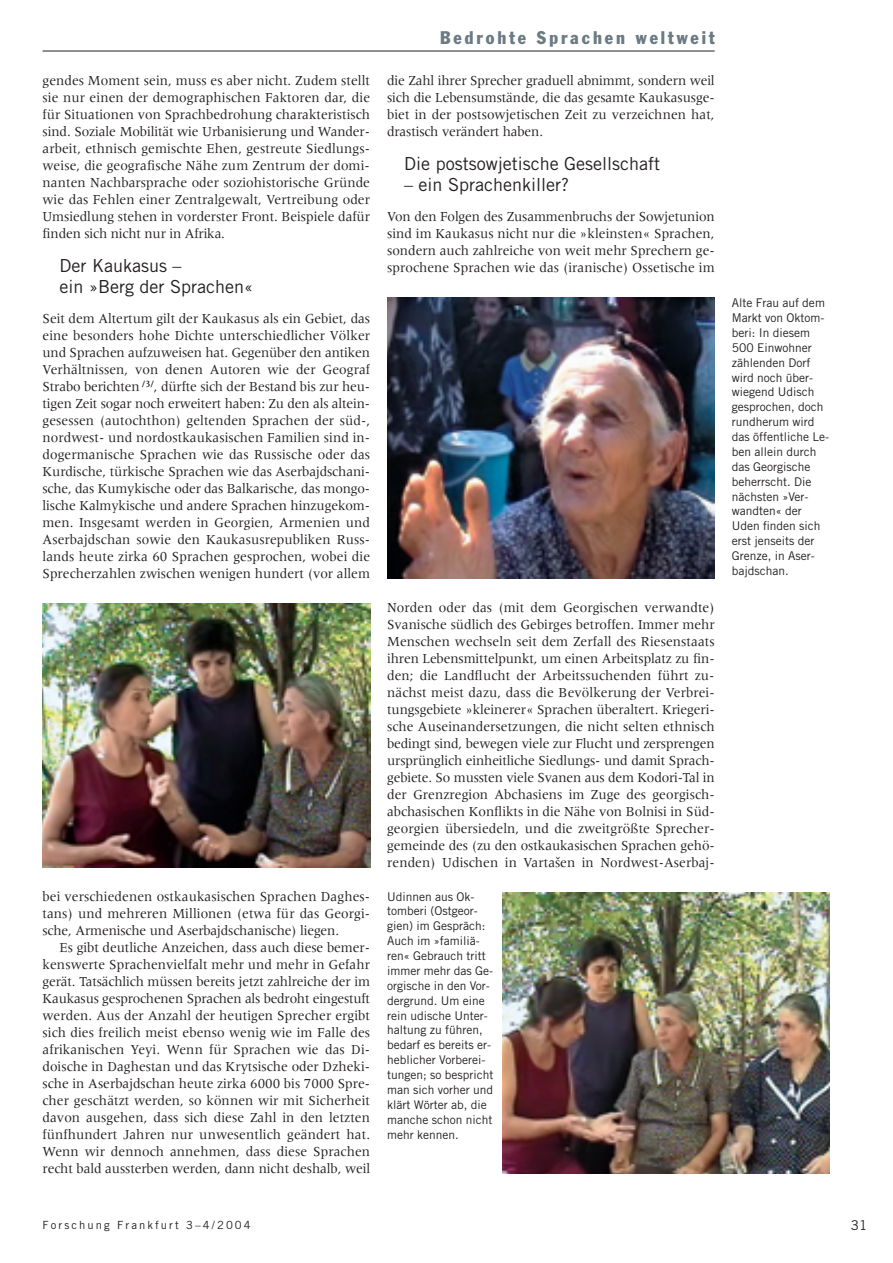
<style>
.page{position:relative;width:893px;height:1263px;background:#fff}
.page>*{position:absolute;margin:0;border:0;box-sizing:border-box;transform-origin:0 0}
.t1{font:18px/21px "Trade Gothic";color:#231f20}
.t2{font:condensed 18px "Franklin Gothic";letter-spacing:.16em;color:#6b7a83}
.t3{font:14.25px/17px "Meridien";letter-spacing:-.005em;color:#231f20;text-align:justify;scale:.95 1}
.t4{font:13.5px "Trade Gothic";color:#231f20}
.t5{font:12px/14.9px "Trade Gothic";color:#231f20}
.t6{font:11.25px "Trade Gothic";letter-spacing:.185em;color:#231f20}
</style>
<div class="page">
<hr style="left:43px;top:51px;width:671px;height:1px;background:#231f20">
<img style="left:387px;top:298px;width:327px;height:280px">
<img style="left:502px;top:893px;width:327px;height:281px">
<img style="left:43px;top:604px;width:327px;height:263px">
<p class="t3" style="left:43px;top:73px;width:346px">gendes Moment sein, muss es aber nicht. Zudem stellt sie nur einen der demographischen Faktoren dar, die für Situationen von Sprachbedrohung charakteristisch sind. Soziale Mobilität wie Urbanisierung und Wander&shy;arbeit, ethnisch gemischte Ehen, gestreute Siedlungs&shy;weise, die geografische Nähe zum Zentrum der domi&shy;nanten Nachbarsprache oder soziohistorische Gründe wie das Fehlen einer Zentralgewalt, Vertreibung oder Umsiedlung stehen in vorderster Front. Beispiele dafür finden sich nicht nur in Afrika.</p>
<p class="t1" style="left:60px;top:257px;width:195px">Der Kaukasus –<br>ein »Berg der Sprachen«</p>
<p class="t3" style="left:43px;top:311px;width:346px">Seit dem Altertum gilt der Kaukasus als ein Gebiet, das eine besonders hohe Dichte unterschiedlicher Völker und Sprachen aufzuweisen hat. Gegenüber den antiken Verhältnissen, von denen Autoren wie der Geograf Strabo berichten <sup>/3/</sup>, dürfte sich der Bestand bis zur heu&shy;tigen Zeit sogar noch erweitert haben: Zu den als altein&shy;gesessen (autochthon) geltenden Sprachen der süd-, nordwest- und nordostkaukasischen Familien sind in&shy;dogermanische Sprachen wie das Russische oder das Kurdische, türkische Sprachen wie das Aserbajdschani&shy;sche, das Kumykische oder das Balkarische, das mongo&shy;lische Kalmykische und andere Sprachen hinzugekom&shy;men. Insgesamt werden in Georgien, Armenien und Aserbajdschan sowie den Kaukasusrepubliken Russ&shy;lands heute zirka 60 Sprachen gesprochen, wobei die Sprecherzahlen zwischen wenigen hundert (vor allem</p>
<p class="t3" style="left:43px;top:889px;width:346px">bei verschiedenen ostkaukasischen Sprachen Daghes&shy;tans) und mehreren Millionen (etwa für das Georgi&shy;sche, Armenische und Aserbajdschanische) liegen.</p>
<p class="t3" style="left:43px;top:940px;width:346px;text-indent:17px">Es gibt deutliche Anzeichen, dass auch diese bemer&shy;kenswerte Sprachenvielfalt mehr und mehr in Gefahr gerät. Tatsächlich müssen bereits jetzt zahlreiche der im Kaukasus gesprochenen Sprachen als bedroht eingestuft werden. Aus der Anzahl der heutigen Sprecher ergibt sich dies freilich meist ebenso wenig wie im Falle des afrikanischen Yeyi. Wenn für Sprachen wie das Di&shy;doische in Daghestan und das Krytsische oder Dzheki&shy;sche in Aserbajdschan heute zirka 6000 bis 7000 Spre&shy;cher geschätzt werden, so können wir mit Sicherheit davon ausgehen, dass sich diese Zahl in den letzten fünfhundert Jahren nur unwesentlich geändert hat.<br>Wenn wir dennoch annehmen, dass diese Sprachen recht bald aussterben werden, dann nicht deshalb, weil</p>
<p class="t2" style="left:440px;top:31px;width:276px">Bedrohte Sprachen weltweit</p>
<p class="t3" style="left:387px;top:73px;width:346px">die Zahl ihrer Sprecher graduell abnimmt, sondern weil sich die Lebensumstände, die das gesamte Kaukasusge&shy;biet in der postsowjetischen Zeit zu verzeichnen hat, drastisch verändert haben.</p>
<p class="t1" style="left:404px;top:155px;width:257px">Die postsowjetische Gesellschaft</p>
<p class="t1" style="left:404px;top:176px;width:166px">– ein Sprachenkiller?</p>
<p class="t3" style="left:387px;top:209px;width:346px">Von den Folgen des Zusammenbruchs der Sowjetunion sind im Kaukasus nicht nur die »kleinsten« Sprachen, sondern auch zahlreiche von weit mehr Sprechern ge&shy;sprochene Sprachen wie das (iranische) Ossetische im</p>
<p class="t3" style="left:387px;top:600px;width:346px">Norden oder das (mit dem Georgischen verwandte)<br>Svanische südlich des Gebirges betroffen. Immer mehr Menschen wechseln seit dem Zerfall des Riesenstaats ihren Lebensmittelpunkt, um einen Arbeitsplatz zu fin&shy;den; die Landflucht der Arbeitssuchenden führt zu&shy;nächst meist dazu, dass die Bevölkerung der Verbrei&shy;tungsgebiete »kleinerer« Sprachen überaltert. Kriegeri&shy;sche Auseinandersetzungen, die nicht selten ethnisch bedingt sind, bewegen viele zur Flucht und zersprengen ursprünglich einheitliche Siedlungs- und damit Sprach&shy;gebiete. So mussten viele Svanen aus dem Kodori-Tal in der Grenzregion Abchasiens im Zuge des georgisch&shy;abchasischen Konflikts in die Nähe von Bolnisi in Süd&shy;georgien übersiedeln, und die zweitgrößte Sprecher&shy;gemeinde des (zu den ostkaukasischen Sprachen gehö&shy;renden) Udischen in Vartasˇen in Nordwest-Aserbaj-</p>
<p class="t5" style="left:387px;top:890px;width:108px">Udinnen aus Ok&shy;tomberi (Ostgeor&shy;gien) im Gespräch:<br>Auch im »familiä&shy;ren« Gebrauch tritt immer mehr das Ge&shy;orgische in den Vor&shy;dergrund. Um eine rein udische Unter&shy;haltung zu führen, bedarf es bereits er&shy;heblicher Vorberei&shy;tungen; so bespricht man sich vorher und klärt Wörter ab, die manche schon nicht mehr kennen.</p>
<p class="t5" style="left:731px;top:297px;width:99px">Alte Frau auf dem<br>Markt von Oktom&shy;beri: In diesem<br>500 Einwohner zählenden Dorf wird noch über&shy;wiegend Udisch gesprochen, doch rundherum wird das öffentliche Le&shy;ben allein durch das Georgische beherrscht. Die nächsten »Ver&shy;wandten« der<br>Uden finden sich erst jenseits der<br>Grenze, in Aser&shy;bajdschan.</p>
<p class="t6" style="left:43px;top:1221px;width:210px">Forschung Frankfurt 3–4/2004</p>
<p class="t4" style="left:850px;top:1220px;width:18px">31</p>
</div>
